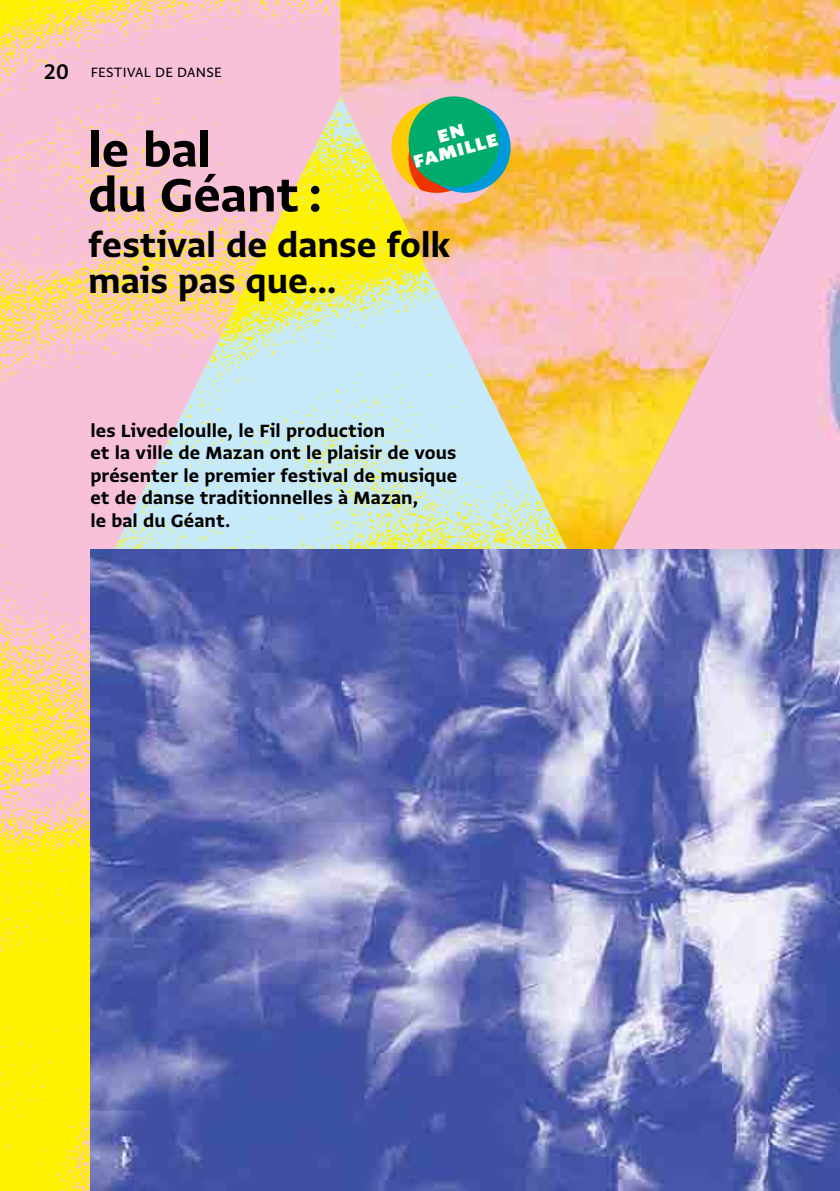
<style>
.page{position:relative;width:840px;height:1191px;background:#fff}
.page>*{position:absolute;margin:0;border:0;box-sizing:border-box;transform-origin:0 0}
.t1{font:55.2px/45px "Greta Sans Std Bld";letter-spacing:-.01em;color:#000}
.t2{font:40px/36px "Greta Sans Std Bld";letter-spacing:-.005em;color:#000}
.t3{font:21px/22.4px "Greta Sans Std Bld";color:#000}
.t4{font:900 21px/18px "Greta Sans Std";color:#fff;text-align:center}
.t5{font:16px "Greta Sans Std";letter-spacing:.01em;color:#000}
.s1{font-family:"Greta Sans Std Sm Bld";font-size:25px}
</style>
<div class="page">
<img style="left:0;top:0;width:340px;height:1191px">
<img style="left:340px;top:0;width:499px;height:96px">
<img style="left:590px;top:96px;width:249px;height:453px">
<img style="left:91px;top:96px;width:499px;height:453px">
<img style="left:91px;top:549px;width:748px;height:642px">
<div style="left:391px;top:102px;width:91px;height:91px;background:#ffcb05;border-radius:50%"></div>
<svg style="left:408px;top:152px;width:74px;height:41px"></svg>
<div style="left:419px;top:102px;width:91px;height:91px;background:#0099da;border-radius:50%"></div>
<div style="left:408px;top:96px;width:91px;height:91px;background:#00ac6c;border-radius:50%"></div>
<p class="t5" style="left:44px;top:62px;width:179px"><span class="s1">20</span> FESTIVAL DE DANSE</p>
<p class="t4" style="left:406px;top:135px;width:88px;rotate:-15deg">EN<br>FAMILLE</p>
<h1 class="t1" style="left:88px;top:126px;width:236px">le bal<br>du Géant :</h1>
<h2 class="t2" style="left:88px;top:226px;width:363px">festival de danse folk mais pas que…</h2>
<p class="t3" style="left:90px;top:419px;width:368px">les Livedeloulle, le Fil production<br>et la ville de Mazan ont le plaisir de vous présenter le premier festival de musique et de danse traditionnelles à Mazan,<br>le bal du Géant.</p>
</div>
